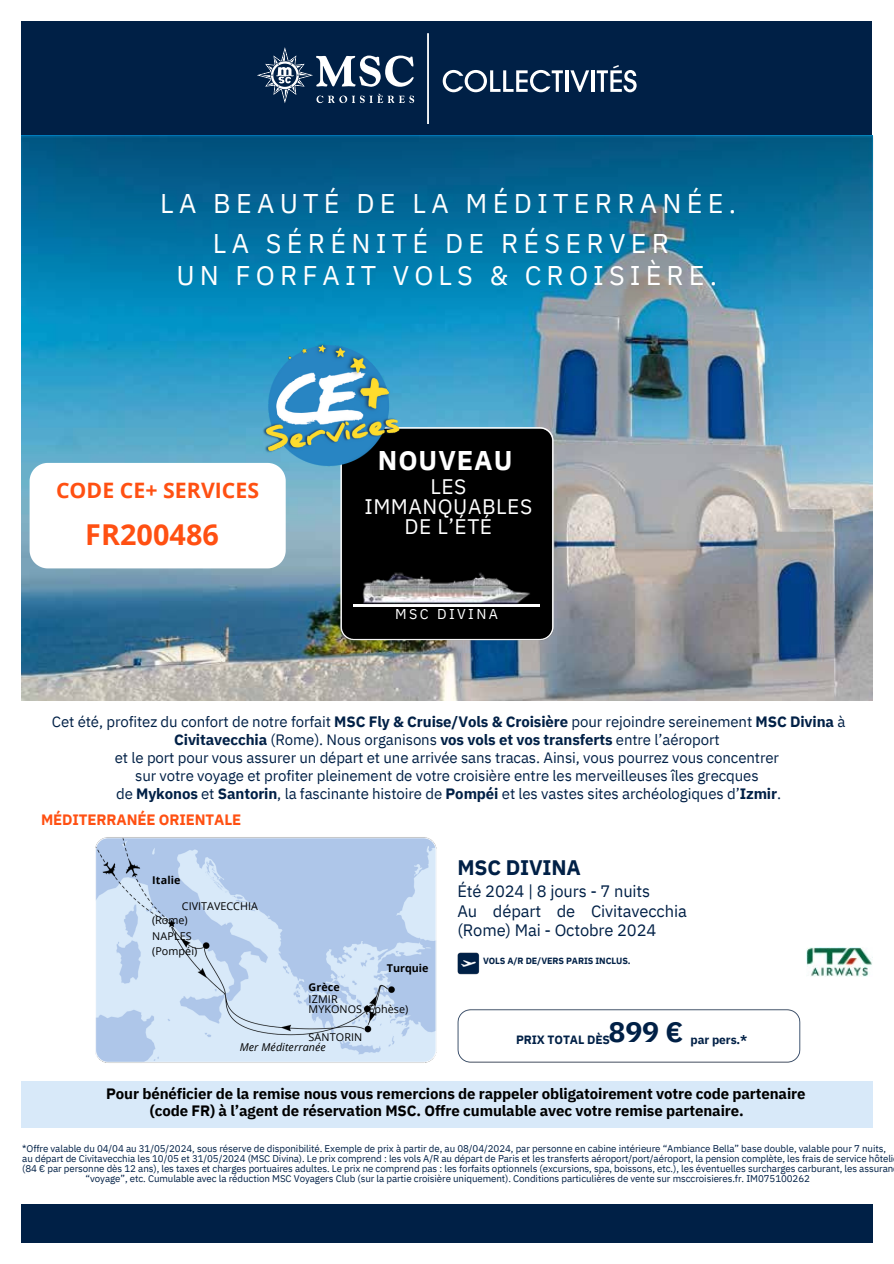
<style>
.page{position:relative;width:894px;height:1264px;background:#fff}
.page>*{position:absolute;margin:0;border:0;box-sizing:border-box;transform-origin:0 0}
.t1{font:700 28.8px "Open Sans";letter-spacing:.005em;color:#ff5012}
.t2{font:700 28.5px "IBM Plex Sans";color:#002046}
.t3{font:27px/40.5px "IBM Plex Sans";letter-spacing:.195em;color:#fff;text-align:center}
.t4{font:700 27px "IBM Plex Sans";letter-spacing:.035em;color:#fff}
.t5{font:700 21.3px "Open Sans";color:#ff5012}
.t6{font:21px/20.2px "IBM Plex Sans";letter-spacing:.025em;color:#fff;text-align:center}
.t7{font:700 21px "IBM Plex Sans";letter-spacing:-.01em;color:#002046}
.t8{font:16.5px/19.2px "IBM Plex Sans";letter-spacing:-.01em;color:#002046}
.t9{font:15px/18px "IBM Plex Sans";letter-spacing:-.01em;color:#002046;text-align:center}
.t10{font:700 15px/16.8px "IBM Plex Sans";letter-spacing:-.01em;color:#000}
.t11{font:700 15px "IBM Plex Sans";letter-spacing:-.01em;color:#ff5012}
.t12{font:14.25px "IBM Plex Sans";letter-spacing:.17em;color:#fff}
.t13{font:700 12px "IBM Plex Sans";letter-spacing:-.01em;color:#002046}
.t14{font:10.8px "Open Sans";letter-spacing:.005em;color:#000}
.t15{font:700 10.8px "Open Sans";letter-spacing:.01em;color:#000}
.t16{font:italic 10.8px "Open Sans";letter-spacing:.005em;color:#000}
.t17{font:9.75px "IBM Plex Sans";letter-spacing:-.01em;color:#002046}
.t18{font:700 9px "IBM Plex Sans";letter-spacing:-.01em;color:#002046}
.s1{font-weight:700}
</style>
<div class="page">
<div style="left:21px;top:1203px;width:851px;height:39px;background:#002046"></div>
<div style="left:21px;top:21px;width:850px;height:115px;background:#002046"></div>
<svg style="left:257px;top:47px;width:157px;height:56px"></svg>
<hr style="left:565px;top:70px;width:3px;height:22px;background:#fff">
<svg style="left:570px;top:70px;width:19px;height:22px"></svg>
<hr style="left:591px;top:70px;width:3px;height:22px;background:#fff">
<svg style="left:596px;top:65px;width:40px;height:27px"></svg>
<svg style="left:442px;top:70px;width:120px;height:22px"></svg>
<hr style="left:427px;top:33px;width:2px;height:91px;background:#fff">
<img style="left:21px;top:135px;width:851px;height:292px">
<img style="left:21px;top:136px;width:852px;height:180px">
<img style="left:21px;top:427px;width:852px;height:701px">
<img style="left:806px;top:947px;width:65px;height:29px">
<div style="left:21px;top:1080px;width:851px;height:47px;background:#d8e9f9"></div>
<img style="left:247px;top:333px;width:173px;height:145px">
<svg style="left:30px;top:463px;width:255px;height:105px"></svg>
<p class="t3" style="left:160px;top:182px;width:577px">LA BEAUTÉ DE LA MÉDITERRANÉE.<br>LA SÉRÉNITÉ DE RÉSERVER</p>
<p class="t3" style="left:176px;top:254px;width:542px">UN FORFAIT VOLS &amp; CROISIÈRE.</p>
<p class="t5" style="left:56px;top:475px;width:205px">CODE CE+ SERVICES</p>
<p class="t1" style="left:85px;top:514px;width:135px">FR200486</p>
<p class="t4" style="left:378px;top:442px;width:136px">NOUVEAU</p>
<h4 class="t6" style="left:364px;top:476px;width:169px">LES<br>IMMANQUABLES<br>DE L’ÉTÉ</h4>
<h1 class="t12" style="left:395px;top:604px;width:104px">MSC DIVINA</h1>
<h5 class="t9" style="left:52px;top:712px;width:794px">Cet été, profitez du confort de notre forfait <span class="s1">MSC Fly &amp; Cruise/Vols &amp; Croisière</span> pour rejoindre sereinement <span class="s1">MSC Divina</span> à<br><span class="s1">Civitavecchia</span> (Rome). Nous organisons <span class="s1">vos vols et vos transferts</span> entre l’aéroport</h5>
<p class="t9" style="left:115px;top:748px;width:665px">et le port pour vous assurer un départ et une arrivée sans tracas. Ainsi, vous pourrez vous concentrer</p>
<p class="t9" style="left:135px;top:766px;width:624px">sur votre voyage et profiter pleinement de votre croisière entre les merveilleuses îles grecques</p>
<p class="t9" style="left:116px;top:784px;width:666px">de <span class="s1">Mykonos</span> et <span class="s1">Santorin</span>, la fascinante histoire de <span class="s1">Pompéi</span> et les vastes sites archéologiques d’<span class="s1">Izmir</span>.</p>
<p class="t11" style="left:41px;top:809px;width:202px">MÉDITERRANÉE ORIENTALE</p>
<p class="t15" style="left:152px;top:872px;width:30px">Italie</p>
<p class="t14" style="left:182px;top:898px;width:77px">CIVITAVECCHIA</p>
<p class="t14" style="left:152px;top:912px;width:37px">(Rome)</p>
<p class="t14" style="left:152px;top:928px;width:41px">NAPLES</p>
<p class="t14" style="left:152px;top:943px;width:47px">(Pompéi)</p>
<p class="t15" style="left:387px;top:960px;width:43px">Turquie</p>
<h1 class="t7" style="left:457px;top:853px;width:125px">MSC DIVINA</h1>
<p class="t8" style="left:457px;top:881px;width:194px">Été 2024 | 8 jours - 7 nuits</p>
<p class="t8" style="left:457px;top:900px;width:231px">Au départ de Civitavecchia (Rome) Mai - Octobre 2024</p>
<h4 class="t18" style="left:483px;top:954px;width:149px">VOLS A/R DE/VERS PARIS INCLUS.</h4>
<p class="t15" style="left:308px;top:979px;width:33px">Grèce</p>
<p class="t14" style="left:308px;top:991px;width:31px">IZMIR</p>
<p class="t14" style="left:308px;top:1001px;width:101px">MYKONOS (Éphèse)</p>
<p class="t14" style="left:308px;top:1029px;width:55px">SANTORIN</p>
<p class="t13" style="left:516px;top:1031px;width:95px">PRIX TOTAL DÈS</p>
<p class="t2" style="left:608px;top:1012px;width:76px">899 €</p>
<p class="t13" style="left:690px;top:1031px;width:58px">par pers.*</p>
<h3 class="t10" style="left:150px;top:1084px;width:657px;text-indent:-44px">Pour bénéficier de la remise nous vous remercions de rappeler obligatoirement votre code partenaire (code FR) à l’agent de réservation MSC. Offre cumulable avec votre remise partenaire.</h3>
<p class="t16" style="left:240px;top:1039px;width:87px">Mer Méditerranée</p>
<p class="t17" style="left:22px;top:1141px;width:865px">*Offre valable du 04/04 au 31/05/2024, sous réserve de disponibilité. Exemple de prix à partir de, au 08/04/2024, par personne en cabine intérieure “Ambiance Bella” base double, valable pour 7 nuits,</p>
<p class="t17" style="left:22px;top:1151px;width:872px">au départ de Civitavecchia les 10/05 et 31/05/2024 (MSC Divina). Le prix comprend : les vols A/R au départ de Paris et les transferts aéroport/port/aéroport, la pension complète, les frais de service hôteli</p>
<p class="t17" style="left:22px;top:1161px;width:872px">(84 € par personne dès 12 ans), les taxes et charges portuaires adultes. Le prix ne comprend pas : les forfaits optionnels (excursions, spa, boissons, etc.), les éventuelles surcharges carburant, les assuran</p>
<p class="t17" style="left:86px;top:1172px;width:725px">“voyage”, etc. Cumulable avec la réduction MSC Voyagers Club (sur la partie croisière uniquement). Conditions particulières de vente sur msccroisieres.fr. IM075100262</p>
</div>
